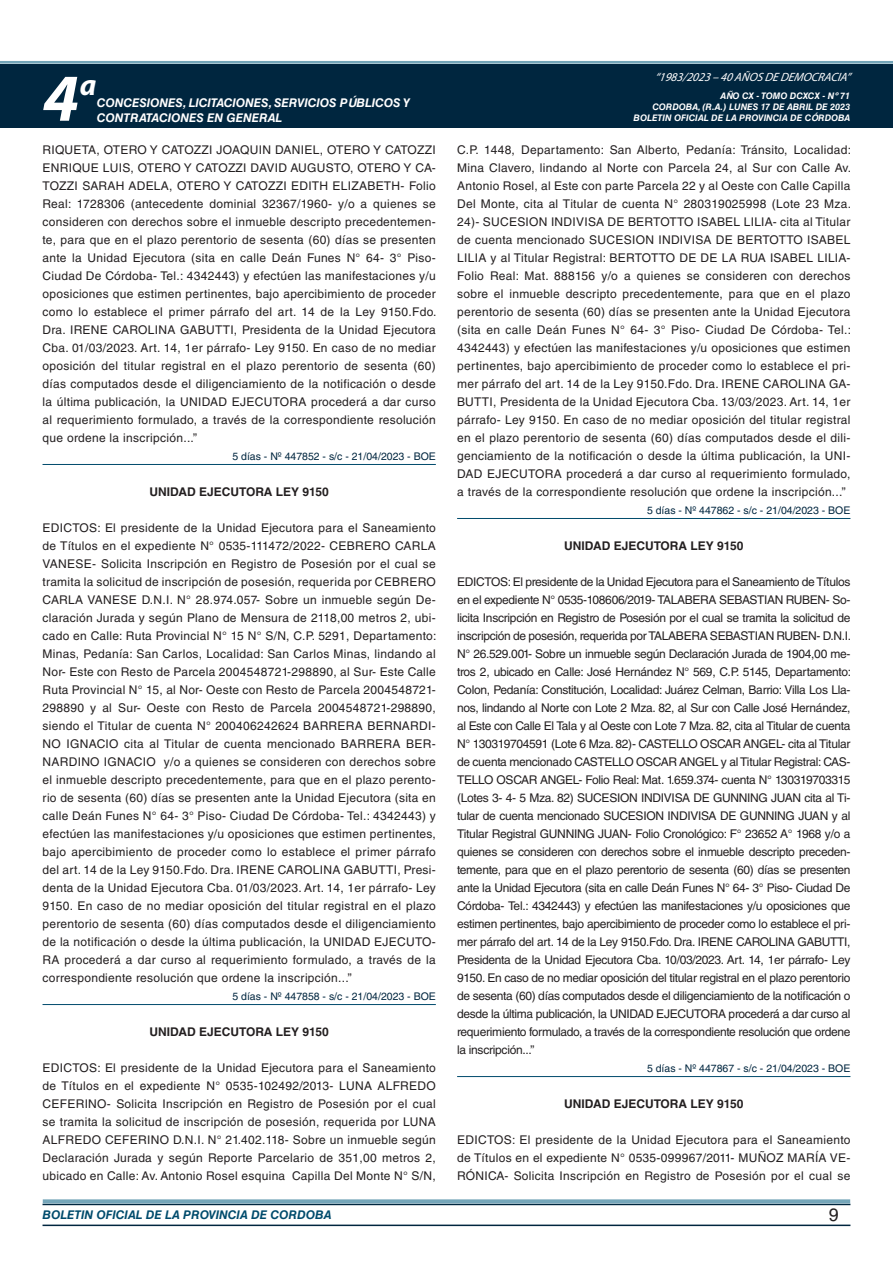
<style>
.page{position:relative;width:893px;height:1263px;background:#fff}
.page>*{position:absolute;margin:0;border:0;box-sizing:border-box;transform-origin:0 0}
.t1{font:italic 700 67.5px "Myriad Pro";color:#fff}
.t2{font:italic 700 30px "Myriad Pro";color:#fff}
.t3{font:18px "Helvetica LT Std";color:#231f20}
.TEXTO_BASE{font:12px/18px "Helvetica LT Std";letter-spacing:.025em;color:#231f20;text-align:justify}
.RESUELVE{font:700 12px "Helvetica LT Std";color:#231f20}
.t4{font:italic 700 12px/14.4px "Helvetica LT Std";color:#fff}
.t5{font:italic 700 12px "Helvetica LT Std";color:#004b6c}
.t6{font:italic 12px "Myriad Pro";color:#fff}
.FECHA_DE_VENCIMIENTO{font:10.5px "Helvetica LT Std";color:#00263f}
.t7{font:italic 700 9px/10.8px "Helvetica LT Std";color:#fff;text-align:right}
</style>
<div class="page">
<div style="left:0;top:61px;width:893px;height:6px;background:#fff;opacity:.75"></div>
<hr style="left:43px;top:1224px;width:807px;height:2px;background:#00263f">
<div style="left:42px;top:1198px;width:809px;height:8px;background:#fff;opacity:.75"></div>
<div style="left:0;top:64px;width:893px;height:64px;background:#00263f"></div>
<hr style="left:43px;top:464px;width:393px;height:1px;background:#004b6c">
<hr style="left:43px;top:1004px;width:393px;height:1px;background:#004b6c">
<hr style="left:457px;top:518px;width:393px;height:1px;background:#004b6c">
<hr style="left:457px;top:1076px;width:393px;height:1px;background:#004b6c">
<h1 class="t1" style="left:43px;top:54px;width:38px">4</h1>
<h2 class="t2" style="left:80px;top:66px;width:18px">a</h2>
<p class="t4" style="left:97px;top:96px;width:315px">CONCESIONES, LICITACIONES, SERVICIOS PÚBLICOS Y<br>CONTRATACIONES EN GENERAL</p>
<p class="t6" style="left:655px;top:70px;width:197px">“ 1983/2023 – 40 AÑOS DE DEMOCRACIA”</p>
<p class="t7" style="left:652px;top:91px;width:199px">AÑO CX - TOMO DCXCX - Nº 71<br>CORDOBA, (R.A.) LUNES 17 DE ABRIL DE 2023</p>
<p class="t7" style="left:634px;top:112px;width:218px">BOLETIN OFICIAL DE LA PROVINCIA DE CÓRDOBA</p>
<p class="TEXTO_BASE" style="left:43px;top:141px;width:395px">RIQUETA, OTERO Y CATOZZI JOAQUIN DANIEL, OTERO Y CATOZZI ENRIQUE LUIS, OTERO Y CATOZZI DAVID AUGUSTO, OTERO Y CA-TOZZI SARAH ADELA, OTERO Y CATOZZI EDITH ELIZABETH- Folio Real: 1728306 (antecedente dominial 32367/1960- y/o a quienes se consideren con derechos sobre el inmueble descripto precedentemen&shy;te, para que en el plazo perentorio de sesenta (60) días se presenten ante la Unidad Ejecutora (sita en calle Deán Funes N° 64- 3° Piso-Ciudad De Córdoba- Tel.: 4342443) y efectúen las manifestaciones y/u oposiciones que estimen pertinentes, bajo apercibimiento de proceder como lo establece el primer párrafo del art. 14 de la Ley 9150.Fdo.<br>Dra. IRENE CAROLINA GABUTTI, Presidenta de la Unidad Ejecutora Cba. 01/03/2023. Art. 14, 1er párrafo- Ley 9150. En caso de no mediar oposición del titular registral en el plazo perentorio de sesenta (60) días computados desde el diligenciamiento de la notificación o desde la última publicación, la UNIDAD EJECUTORA procederá a dar curso al requerimiento formulado, a través de la correspondiente resolución que ordene la inscripción...”</p>
<p class="FECHA_DE_VENCIMIENTO" style="left:232px;top:450px;width:205px">5 días - Nº 447852 - s/c - 21/04/2023 - BOE</p>
<p class="RESUELVE" style="left:150px;top:484px;width:181px">UNIDAD EJECUTORA LEY 9150</p>
<p class="TEXTO_BASE" style="left:43px;top:519px;width:395px">EDICTOS: El presidente de la Unidad Ejecutora para el Saneamiento de Títulos en el expediente N° 0535-111472/2022- CEBRERO CARLA VANESE- Solicita Inscripción en Registro de Posesión por el cual se tramita la solicitud de inscripción de posesión, requerida por CEBRERO CARLA VANESE D.N.I. N° 28.974.057- Sobre un inmueble según De&shy;claración Jurada y según Plano de Mensura de 2118,00 metros 2, ubi&shy;cado en Calle: Ruta Provincial N° 15 N° S/N, C.P. 5291, Departamento:<br>Minas, Pedanía: San Carlos, Localidad: San Carlos Minas, lindando al Nor- Este con Resto de Parcela 2004548721-298890, al Sur- Este Calle Ruta Provincial N° 15, al Nor- Oeste con Resto de Parcela 2004548721- 298890 y al Sur- Oeste con Resto de Parcela 2004548721-298890, siendo el Titular de cuenta N° 200406242624 BARRERA BERNARDI-NO IGNACIO cita al Titular de cuenta mencionado BARRERA BER-NARDINO IGNACIO y/o a quienes se consideren con derechos sobre el inmueble descripto precedentemente, para que en el plazo perento&shy;rio de sesenta (60) días se presenten ante la Unidad Ejecutora (sita en calle Deán Funes N° 64- 3° Piso- Ciudad De Córdoba- Tel.: 4342443) y efectúen las manifestaciones y/u oposiciones que estimen pertinentes, bajo apercibimiento de proceder como lo establece el primer párrafo del art. 14 de la Ley 9150.Fdo. Dra. IRENE CAROLINA GABUTTI, Presi&shy;denta de la Unidad Ejecutora Cba. 01/03/2023. Art. 14, 1er párrafo- Ley 9150. En caso de no mediar oposición del titular registral en el plazo perentorio de sesenta (60) días computados desde el diligenciamiento de la notificación o desde la última publicación, la UNIDAD EJECUTO-RA procederá a dar curso al requerimiento formulado, a través de la correspondiente resolución que ordene la inscripción...”</p>
<p class="FECHA_DE_VENCIMIENTO" style="left:232px;top:990px;width:205px">5 días - Nº 447858 - s/c - 21/04/2023 - BOE</p>
<p class="RESUELVE" style="left:150px;top:1024px;width:181px">UNIDAD EJECUTORA LEY 9150</p>
<p class="TEXTO_BASE" style="left:43px;top:1059px;width:395px">EDICTOS: El presidente de la Unidad Ejecutora para el Saneamiento de Títulos en el expediente N° 0535-102492/2013- LUNA ALFREDO CEFERINO- Solicita Inscripción en Registro de Posesión por el cual se tramita la solicitud de inscripción de posesión, requerida por LUNA ALFREDO CEFERINO D.N.I. N° 21.402.118- Sobre un inmueble según Declaración Jurada y según Reporte Parcelario de 351,00 metros 2, ubicado en Calle: Av. Antonio Rosel esquina Capilla Del Monte N° S/N,</p>
<p class="TEXTO_BASE" style="left:457px;top:141px;width:396px">C.P. 1448, Departamento: San Alberto, Pedanía: Tránsito, Localidad:<br>Mina Clavero, lindando al Norte con Parcela 24, al Sur con Calle Av.<br>Antonio Rosel, al Este con parte Parcela 22 y al Oeste con Calle Capilla Del Monte, cita al Titular de cuenta N° 280319025998 (Lote 23 Mza.<br>24)- SUCESION INDIVISA DE BERTOTTO ISABEL LILIA- cita al Titular de cuenta mencionado SUCESION INDIVISA DE BERTOTTO ISABEL LILIA y al Titular Registral: BERTOTTO DE DE LA RUA ISABEL LILIA-Folio Real: Mat. 888156 y/o a quienes se consideren con derechos sobre el inmueble descripto precedentemente, para que en el plazo perentorio de sesenta (60) días se presenten ante la Unidad Ejecutora (sita en calle Deán Funes N° 64- 3° Piso- Ciudad De Córdoba- Tel.:<br>4342443) y efectúen las manifestaciones y/u oposiciones que estimen pertinentes, bajo apercibimiento de proceder como lo establece el pri&shy;mer párrafo del art. 14 de la Ley 9150.Fdo. Dra. IRENE CAROLINA GA-BUTTI, Presidenta de la Unidad Ejecutora Cba. 13/03/2023. Art. 14, 1er párrafo- Ley 9150. En caso de no mediar oposición del titular registral en el plazo perentorio de sesenta (60) días computados desde el dili&shy;genciamiento de la notificación o desde la última publicación, la UNI-DAD EJECUTORA procederá a dar curso al requerimiento formulado, a través de la correspondiente resolución que ordene la inscripción...”</p>
<p class="FECHA_DE_VENCIMIENTO" style="left:647px;top:504px;width:205px">5 días - Nº 447862 - s/c - 21/04/2023 - BOE</p>
<p class="RESUELVE" style="left:564px;top:538px;width:181px">UNIDAD EJECUTORA LEY 9150</p>
<p class="TEXTO_BASE" style="left:457px;top:573px;width:396px">EDICTOS: El presidente de la Unidad Ejecutora para el Saneamiento de Títulos en el expediente N° 0535-108606/2019- TALABERA SEBASTIAN RUBEN- So&shy;licita Inscripción en Registro de Posesión por el cual se tramita la solicitud de inscripción de posesión, requerida por TALABERA SEBASTIAN RUBEN- D.N.I.<br>N° 26.529.001- Sobre un inmueble según Declaración Jurada de 1904,00 me&shy;tros 2, ubicado en Calle: José Hernández N° 569, C.P. 5145, Departamento:<br>Colon, Pedanía: Constitución, Localidad: Juárez Celman, Barrio: Villa Los Lla&shy;nos, lindando al Norte con Lote 2 Mza. 82, al Sur con Calle José Hernández, al Este con Calle El Tala y al Oeste con Lote 7 Mza. 82, cita al Titular de cuenta N° 130319704591 (Lote 6 Mza. 82)- CASTELLO OSCAR ANGEL- cita al Titular de cuenta mencionado CASTELLO OSCAR ANGEL y al Titular Registral: CAS-TELLO OSCAR ANGEL- Folio Real: Mat. 1.659.374- cuenta N° 130319703315 (Lotes 3- 4- 5 Mza. 82) SUCESION INDIVISA DE GUNNING JUAN cita al Ti&shy;tular de cuenta mencionado SUCESION INDIVISA DE GUNNING JUAN y al Titular Registral GUNNING JUAN- Folio Cronológico: F° 23652 A° 1968 y/o a quienes se consideren con derechos sobre el inmueble descripto preceden&shy;temente, para que en el plazo perentorio de sesenta (60) días se presenten ante la Unidad Ejecutora (sita en calle Deán Funes N° 64- 3° Piso- Ciudad De Córdoba- Tel.: 4342443) y efectúen las manifestaciones y/u oposiciones que estimen pertinentes, bajo apercibimiento de proceder como lo establece el pri&shy;mer párrafo del art. 14 de la Ley 9150.Fdo. Dra. IRENE CAROLINA GABUTTI, Presidenta de la Unidad Ejecutora Cba. 10/03/2023. Art. 14, 1er párrafo- Ley 9150. En caso de no mediar oposición del titular registral en el plazo perentorio de sesenta (60) días computados desde el diligenciamiento de la notificación o desde la última publicación, la UNIDAD EJECUTORA procederá a dar curso al requerimiento formulado, a través de la correspondiente resolución que ordene la inscripción...”</p>
<p class="FECHA_DE_VENCIMIENTO" style="left:647px;top:1062px;width:205px">5 días - Nº 447867 - s/c - 21/04/2023 - BOE</p>
<p class="RESUELVE" style="left:564px;top:1096px;width:181px">UNIDAD EJECUTORA LEY 9150</p>
<p class="TEXTO_BASE" style="left:457px;top:1131px;width:395px">EDICTOS: El presidente de la Unidad Ejecutora para el Saneamiento de Títulos en el expediente N° 0535-099967/2011- MUÑOZ MARÍA VE-RÓNICA- Solicita Inscripción en Registro de Posesión por el cual se</p>
<p class="t5" style="left:43px;top:1208px;width:290px">BOLETIN OFICIAL DE LA PROVINCIA DE CORDOBA</p>
<h3 class="t3" style="left:829px;top:1204px;width:12px">9</h3>
</div>
